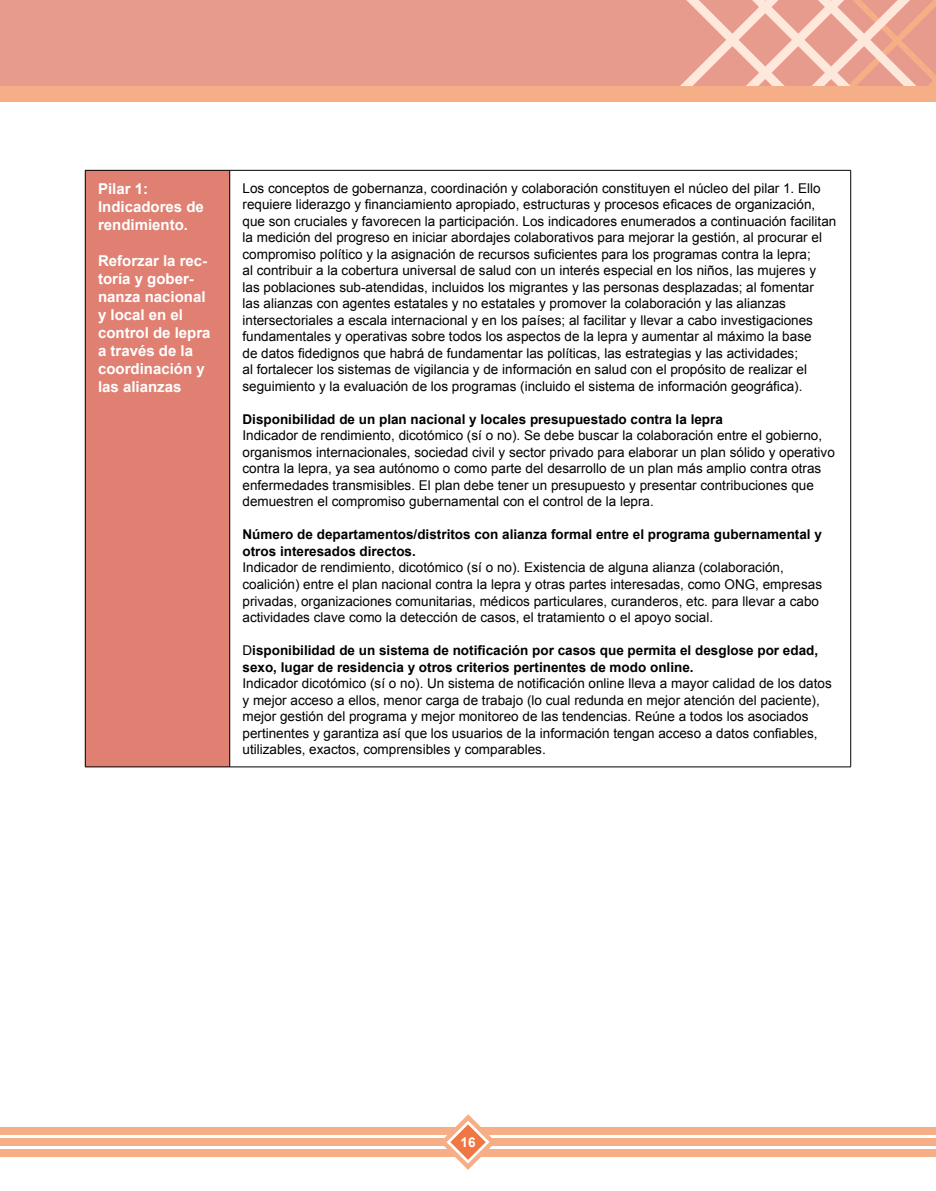
<style>
.page{position:relative;width:936px;height:1191px;background:#fff}
.page>*{position:absolute;margin:0;border:0;box-sizing:border-box;transform-origin:0 0}
.t1{font:700 15px/18px "Arial";color:#fff}
.t2{font:13.5px/16.5px "Arial";color:#000}
.t3{font:700 13.5px/16.5px "Arial";color:#000}
.t4{font:700 13.5px "Arial";color:#fff}
.s1{font-weight:400}
</style>
<div class="page">
<div style="left:0;top:0;width:935px;height:86px;background:#e69b8d"></div>
<svg style="left:680px;top:0;width:255px;height:86px"></svg>
<div style="left:0;top:86px;width:935px;height:16px;background:#f6ae87"></div>
<div style="left:0;top:1127px;width:935px;height:7px;background:#f6ae87"></div>
<div style="left:0;top:1138px;width:935px;height:7px;background:#f6ae87"></div>
<div style="left:0;top:1149px;width:935px;height:8px;background:#f6ae87"></div>
<svg style="left:440px;top:1114px;width:56px;height:56px"></svg>
<div style="left:85px;top:170px;width:145px;height:597px;background:#e08073"></div>
<hr style="left:85px;top:170px;width:145px;height:1px;background:#000">
<hr style="left:85px;top:170px;width:1px;height:596px;background:#000">
<hr style="left:230px;top:170px;width:620px;height:1px;background:#000">
<hr style="left:229px;top:170px;width:1px;height:596px;background:#000">
<hr style="left:850px;top:170px;width:1px;height:596px;background:#000">
<hr style="left:85px;top:766px;width:145px;height:1px;background:#000">
<hr style="left:230px;top:766px;width:620px;height:1px;background:#000">
<p class="t1" style="left:98px;top:180px;width:107px">Pilar 1:<br>Indicadores de rendimiento.</p>
<p class="t1" style="left:98px;top:252px;width:114px">Reforzar la rec&shy;toría y gober&shy;nanza nacional y local en el control de lepra a través de la coordinación y las alianzas</p>
<p class="t2" style="left:242px;top:180px;width:595px">Los conceptos de gobernanza, coordinación y colaboración constituyen el núcleo del pilar 1. Ello requiere liderazgo y financiamiento apropiado, estructuras y procesos eficaces de organización, que son cruciales y favorecen la participación. Los indicadores enumerados a continuación facilitan la medición del progreso en iniciar abordajes colaborativos para mejorar la gestión, al procurar el compromiso político y la asignación de recursos suficientes para los programas contra la lepra;<br>al contribuir a la cobertura universal de salud con un interés especial en los niños, las mujeres y las poblaciones sub-atendidas, incluidos los migrantes y las personas desplazadas; al fomentar<br>las alianzas con agentes estatales y no estatales y promover la colaboración y las alianzas intersectoriales a escala internacional y en los países; al facilitar y llevar a cabo investigaciones fundamentales y operativas sobre todos los aspectos de la lepra y aumentar al máximo la base<br>de datos fidedignos que habrá de fundamentar las políticas, las estrategias y las actividades;<br>al fortalecer los sistemas de vigilancia y de información en salud con el propósito de realizar el seguimiento y la evaluación de los programas (incluido el sistema de información geográfica).</p>
<p class="t3" style="left:242px;top:411px;width:482px">Disponibilidad de un plan nacional y locales presupuestado contra la lepra</p>
<p class="t2" style="left:242px;top:427px;width:593px">Indicador de rendimiento, dicotómico (sí o no). Se debe buscar la colaboración entre el gobierno, organismos internacionales, sociedad civil y sector privado para elaborar un plan sólido y operativo contra la lepra, ya sea autónomo o como parte del desarrollo de un plan más amplio contra otras enfermedades transmisibles. El plan debe tener un presupuesto y presentar contribuciones que demuestren el compromiso gubernamental con el control de la lepra.</p>
<p class="t3" style="left:242px;top:527px;width:581px">Número de departamentos/distritos con alianza formal entre el programa gubernamental y otros interesados directos.</p>
<p class="t2" style="left:242px;top:559px;width:581px">Indicador de rendimiento, dicotómico (sí o no). Existencia de alguna alianza (colaboración, coalición) entre el plan nacional contra la lepra y otras partes interesadas, como ONG, empresas privadas, organizaciones comunitarias, médicos particulares, curanderos, etc. para llevar a cabo actividades clave como la detección de casos, el tratamiento o el apoyo social.</p>
<p class="t3" style="left:242px;top:642px;width:577px"><span class="s1">D</span>isponibilidad de un sistema de notificación por casos que permita el desglose por edad, sexo, lugar de residencia y otros criterios pertinentes de modo online.</p>
<p class="t2" style="left:242px;top:675px;width:590px">Indicador dicotómico (sí o no). Un sistema de notificación online lleva a mayor calidad de los datos y mejor acceso a ellos, menor carga de trabajo (lo cual redunda en mejor atención del paciente), mejor gestión del programa y mejor monitoreo de las tendencias. Reúne a todos los asociados pertinentes y garantiza así que los usuarios de la información tengan acceso a datos confiables, utilizables, exactos, comprensibles y comparables.</p>
<p class="t4" style="left:460px;top:1133px;width:17px">16</p>
</div>
